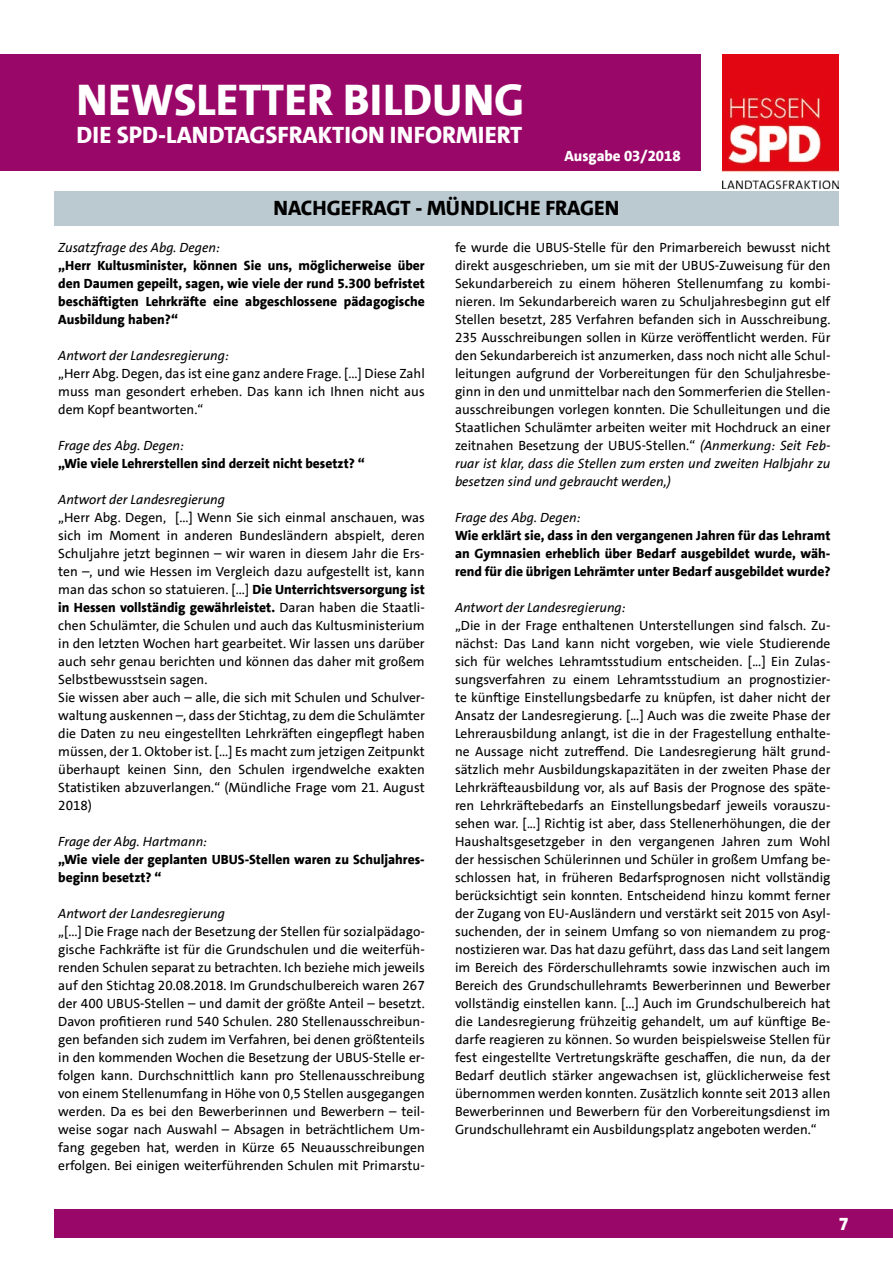
<style>
.page{position:relative;width:893px;height:1263px;background:#fff}
.page>*{position:absolute;margin:0;border:0;box-sizing:border-box;transform-origin:0 0}
.t1{font:800 45px "SPD The Sans Versal";color:#fff}
.t2{font:800 24px "SPD The Sans Versal";color:#fff}
.t3{font:800 21px "SPD The Sans";color:#000}
.t4{font:800 18px "SPD The Sans";color:#fff}
.t5{font:800 15px "SPD The Sans";color:#fff}
.t6{font:13.5px/18px "SPD The Sans";color:#000;text-align:justify}
.t7{font:800 13.5px/18px "SPD The Sans";color:#000;text-align:justify}
.t8{font:italic 13.5px "SPD The Sans";color:#000}
.s1{font-weight:800}
.s2{font-style:italic}
</style>
<div class="page">
<div style="left:0;top:54px;width:700px;height:117px;background:#990868"></div>
<img style="left:722px;top:54px;width:117px;height:135px">
<div style="left:54px;top:1209px;width:839px;height:29px;background:#990868"></div>
<div style="left:54px;top:191px;width:785px;height:34px;background:#bbc9d0"></div>
<h1 class="t1" style="left:77px;top:71px;width:449px">NEWSLETTER BILDUNG</h1>
<h2 class="t2" style="left:77px;top:120px;width:447px">DIE SPD-LANDTAGSFRAKTION INFORMIERT</h2>
<p class="t5" style="left:564px;top:146px;width:118px">Ausgabe 03/2018</p>
<h3 class="t3" style="left:274px;top:195px;width:347px">NACHGEFRAGT - MÜNDLICHE FRAGEN</h3>
<p class="t8" style="left:58px;top:239px;width:163px">Zusatzfrage des Abg. Degen:</p>
<p class="t7" style="left:58px;top:257px;width:368px">„Herr Kultusminister, können Sie uns, möglicherweise über den Daumen gepeilt, sagen, wie viele der rund 5.300 befristet beschäftigten Lehrkräfte eine abgeschlossene pädagogische Ausbildung haben?“</p>
<p class="t8" style="left:58px;top:347px;width:172px">Antwort der Landesregierung:</p>
<p class="t6" style="left:58px;top:365px;width:368px">„Herr Abg. Degen, das ist eine ganz andere Frage. [...] Diese Zahl muss man gesondert erheben. Das kann ich Ihnen nicht aus dem Kopf beantworten.“</p>
<p class="t8" style="left:58px;top:437px;width:127px">Frage des Abg. Degen:</p>
<p class="t7" style="left:58px;top:455px;width:308px">„Wie viele Lehrerstellen sind derzeit nicht besetzt? “</p>
<p class="t8" style="left:58px;top:491px;width:168px">Antwort der Landesregierung</p>
<p class="t6" style="left:58px;top:509px;width:368px;text-align:left">„Herr Abg. Degen, [...] Wenn Sie sich einmal anschauen, was sich im Moment in anderen Bundesländern abspielt, deren Schuljahre jetzt beginnen – wir waren in diesem Jahr die Ers&shy;ten –, und wie Hessen im Vergleich dazu aufgestellt ist, kann man das schon so statuieren. [...] <span class="s1">Die Unterrichtsversorgung ist in Hessen vollständig gewährleistet.</span> Daran haben die Staatli&shy;chen Schulämter, die Schulen und auch das Kultusministerium in den letzten Wochen hart gearbeitet. Wir lassen uns darüber auch sehr genau berichten und können das daher mit großem Selbstbewusstsein sagen.<br>Sie wissen aber auch – alle, die sich mit Schulen und Schulver&shy;waltung auskennen –, dass der Stichtag, zu dem die Schulämter die Daten zu neu eingestellten Lehrkräften eingepflegt haben müssen, der 1. Oktober ist. [...] Es macht zum jetzigen Zeitpunkt überhaupt keinen Sinn, den Schulen irgendwelche exakten Statistiken abzuverlangen.“ (Mündliche Frage vom 21. August 2018)</p>
<p class="t8" style="left:58px;top:833px;width:150px">Frage der Abg. Hartmann:</p>
<p class="t7" style="left:58px;top:850px;width:368px">„Wie viele der geplanten UBUS-Stellen waren zu Schuljahres&shy;beginn besetzt? “</p>
<p class="t8" style="left:58px;top:905px;width:168px">Antwort der Landesregierung</p>
<p class="t6" style="left:58px;top:922px;width:368px">„[...] Die Frage nach der Besetzung der Stellen für sozialpädago&shy;gische Fachkräfte ist für die Grundschulen und die weiterfüh&shy;renden Schulen separat zu betrachten. Ich beziehe mich jeweils auf den Stichtag 20.08.2018. Im Grundschulbereich waren 267 der 400 UBUS-Stellen – und damit der größte Anteil – besetzt.<br>Davon profitieren rund 540 Schulen. 280 Stellenausschreibun&shy;gen befanden sich zudem im Verfahren, bei denen größtenteils in den kommenden Wochen die Besetzung der UBUS-Stelle er&shy;folgen kann. Durchschnittlich kann pro Stellenausschreibung von einem Stellenumfang in Höhe von 0,5 Stellen ausgegangen werden. Da es bei den Bewerberinnen und Bewerbern – teil&shy;weise sogar nach Auswahl – Absagen in beträchtlichem Um&shy;fang gegeben hat, werden in Kürze 65 Neuausschreibungen erfolgen. Bei einigen weiterführenden Schulen mit Primarstu-</p>
<p class="t6" style="left:455px;top:238px;width:377px">fe wurde die UBUS-Stelle für den Primarbereich bewusst nicht direkt ausgeschrieben, um sie mit der UBUS-Zuweisung für den Sekundarbereich zu einem höheren Stellenumfang zu kombi&shy;nieren. Im Sekundarbereich waren zu Schuljahresbeginn gut elf Stellen besetzt, 285 Verfahren befanden sich in Ausschreibung.<br>235 Ausschreibungen sollen in Kürze veröffentlicht werden. Für den Sekundarbereich ist anzumerken, dass noch nicht alle Schul&shy;leitungen aufgrund der Vorbereitungen für den Schuljahresbe&shy;ginn in den und unmittelbar nach den Sommerferien die Stellen&shy;ausschreibungen vorlegen konnten. Die Schulleitungen und die Staatlichen Schulämter arbeiten weiter mit Hochdruck an einer zeitnahen Besetzung der UBUS-Stellen.“ <span class="s2">(Anmerkung: Seit Feb&shy;ruar ist klar, dass die Stellen zum ersten und zweiten Halbjahr zu besetzen sind und gebraucht werden,)</span></p>
<p class="t8" style="left:455px;top:509px;width:127px">Frage des Abg. Degen:</p>
<p class="t7" style="left:455px;top:526px;width:377px">Wie erklärt sie, dass in den vergangenen Jahren für das Lehramt an Gymnasien erheblich über Bedarf ausgebildet wurde, wäh&shy;rend für die übrigen Lehrämter unter Bedarf ausgebildet wurde?</p>
<p class="t8" style="left:455px;top:599px;width:172px">Antwort der Landesregierung:</p>
<p class="t6" style="left:455px;top:616px;width:377px">„Die in der Frage enthaltenen Unterstellungen sind falsch. Zu&shy;nächst: Das Land kann nicht vorgeben, wie viele Studierende sich für welches Lehramtsstudium entscheiden. [...] Ein Zulas&shy;sungsverfahren zu einem Lehramtsstudium an prognostizier&shy;te künftige Einstellungsbedarfe zu knüpfen, ist daher nicht der Ansatz der Landesregierung. [...] Auch was die zweite Phase der Lehrerausbildung anlangt, ist die in der Fragestellung enthalte&shy;ne Aussage nicht zutreffend. Die Landesregierung hält grund&shy;sätzlich mehr Ausbildungskapazitäten in der zweiten Phase der Lehrkräfteausbildung vor, als auf Basis der Prognose des späte&shy;ren Lehrkräftebedarfs an Einstellungsbedarf jeweils vorauszu&shy;sehen war. [...] Richtig ist aber, dass Stellenerhöhungen, die der Haushaltsgesetzgeber in den vergangenen Jahren zum Wohl der hessischen Schülerinnen und Schüler in großem Umfang be&shy;schlossen hat, in früheren Bedarfsprognosen nicht vollständig berücksichtigt sein konnten. Entscheidend hinzu kommt ferner der Zugang von EU-Ausländern und verstärkt seit 2015 von Asyl&shy;suchenden, der in seinem Umfang so von niemandem zu prog&shy;nostizieren war. Das hat dazu geführt, dass das Land seit langem im Bereich des Förderschullehramts sowie inzwischen auch im Bereich des Grundschullehramts Bewerberinnen und Bewerber vollständig einstellen kann. [...] Auch im Grundschulbereich hat die Landesregierung frühzeitig gehandelt, um auf künftige Be&shy;darfe reagieren zu können. So wurden beispielsweise Stellen für fest eingestellte Vertretungskräfte geschaffen, die nun, da der Bedarf deutlich stärker angewachsen ist, glücklicherweise fest übernommen werden konnten. Zusätzlich konnte seit 2013 allen Bewerberinnen und Bewerbern für den Vorbereitungsdienst im Grundschullehramt ein Ausbildungsplatz angeboten werden.“</p>
<h3 class="t4" style="left:839px;top:1212px;width:11px">7</h3>
</div>
